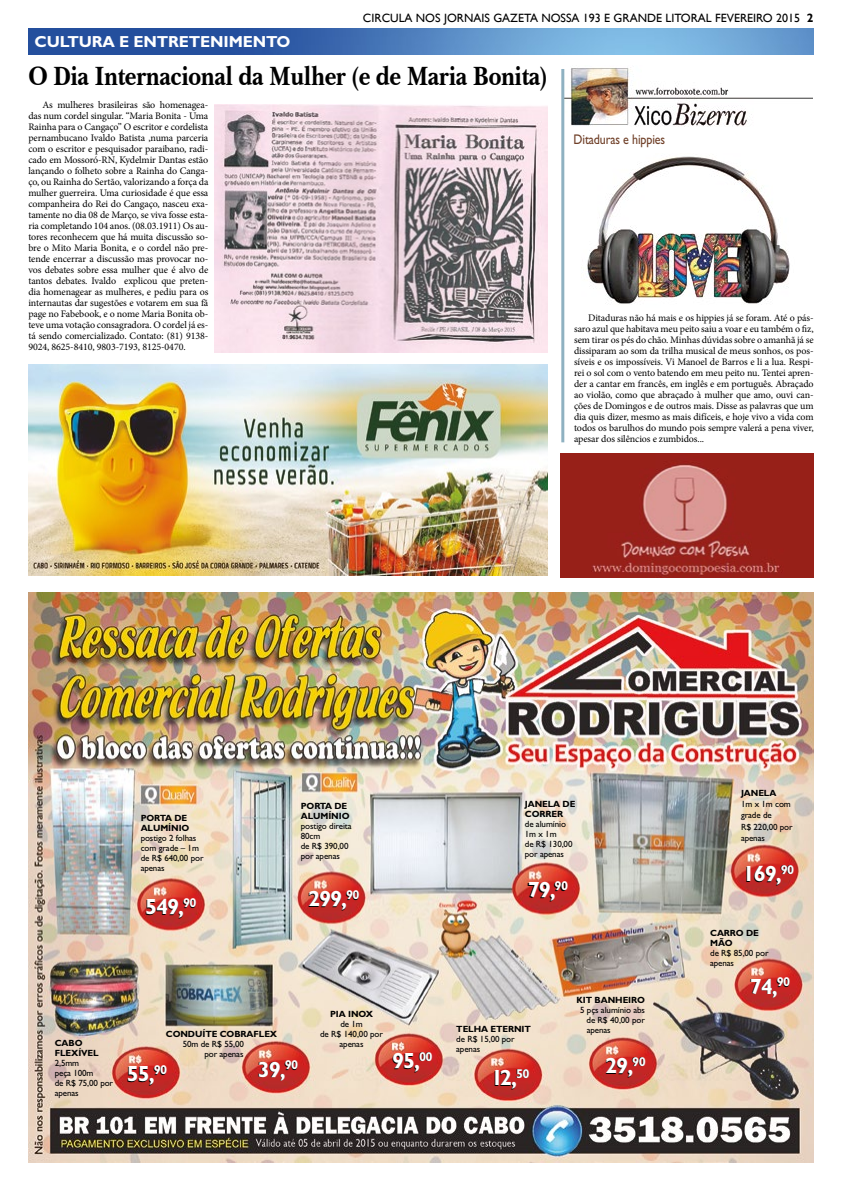
<style>
.page{position:relative;width:842px;height:1191px;background:#fff}
.page>*{position:absolute;margin:0;border:0;box-sizing:border-box;transform-origin:0 0}
.t1{font:700 27px "Baskerville BT";letter-spacing:-.02em;color:#000;scale:.86 1}
.t2{font:700 22px "Gill Sans";letter-spacing:-.05em;color:#fff}
.t3{font:700 16px "Gill Sans";color:#fff}
.t4{font:14px "Gill Sans";letter-spacing:-.01em;color:#6f3f27;scale:.86 1}
.t5{font:12px "Gill Sans";color:#000}
.t6{font:10px/11px "Minion Pro";letter-spacing:-.01em;color:#000;text-align:justify}
.t7{font:9px/10px "Gill Sans";letter-spacing:-.01em;color:#000}
.t8{font:700 9px/10px "Gill Sans";letter-spacing:-.01em;color:#000}
.s1{font-weight:700}
</style>
<div class="page">
<img style="left:564px;top:68px;width:249px;height:59px">
<hr style="left:561px;top:69px;width:3px;height:373px;background:#8fb1c1">
<img style="left:215px;top:104px;width:332px;height:248px">
<img style="left:28px;top:28px;width:786px;height:26px">
<img style="left:28px;top:364px;width:519px;height:211px">
<img style="left:560px;top:454px;width:253px;height:123px">
<img style="left:28px;top:592px;width:786px;height:570px">
<img style="left:587px;top:156px;width:203px;height:148px">
<h3 class="t3" style="left:35px;top:32px;width:111px">CULTURA EENTRETENIMENT</h3>
<h3 class="t3" style="left:276px;top:32px;width:15px">O</h3>
<p class="t5" style="left:363px;top:11px;width:452px">CIRCULA NOS JORNAIS GAZETA NOSSA 193 E GRANDE LITORAL FEVEREIRO 2015 <span class="s1">2</span></p>
<h1 class="t1" style="left:28px;top:57px;width:605px">O Dia Internacional da Mulher (e de Maria Bonita)</h1>
<p class="t6" style="left:28px;top:99px;width:182px;text-indent:14px">As mulheres brasileiras são homenagea&shy;das num cordel singular. “Maria Bonita - Uma Rainha para o Cangaço” O escritor e cordelista pernambucano Ivaldo Batista ,numa parceria com o escritor e pesquisador paraibano, radi&shy;cado em Mossoró-RN, Kydelmir Dantas estão lançando o folheto sobre a Rainha do Canga&shy;ço, ou Rainha do Sertão, valorizando a força da mulher guerreira. Uma curiosidade é que essa companheira do Rei do Cangaço, nasceu exa&shy;tamente no dia 08 de Março, se viva fosse esta&shy;ria completando 104 anos. (08.03.1911) Os au&shy;tores reconhecem que há muita discussão so&shy;bre o Mito Maria Bonita, e o cordel não pre&shy;tende encerrar a discussão mas provocar no&shy;vos debates sobre essa mulher que é alvo de tantos debates. Ivaldo explicou que preten&shy;dia homenagear as mulheres, e pediu para os internautas dar sugestões e votarem em sua fã page no Fabebook, e o nome Maria Bonita ob&shy;teve uma votação consagradora. O cordel já es&shy;tá sendo comercializado. Contato: (81) 9138- 9024, 8625-8410, 9803-7193, 8125-0470.</p>
<h3 class="t4" style="left:574px;top:132px;width:108px">Ditaduras e hippies</h3>
<p class="t6" style="left:574px;top:312px;width:241px;text-indent:14px">Ditaduras não há mais e os hippies já se foram. Até o pás&shy;saro azul que habitava meu peito saiu a voar e eu também o fiz, sem tirar os pés do chão. Minhas dúvidas sobre o amanhã já se dissiparam ao som da trilha musical de meus sonhos, os pos&shy;síveis e os impossíveis. Vi Manoel de Barros e li a lua. Respi&shy;rei o sol com o vento batendo em meu peito nu. Tentei apren&shy;der a cantar em francês, em inglês e em português. Abraçado ao violão, como que abraçado à mulher que amo, ouvi can&shy;ções de Domingos e de outros mais. Disse as palavras que um dia quis dizer, mesmo as mais difíceis, e hoje vivo a vida com todos os barulhos do mundo pois sempre valerá a pena viver, apesar dos silêncios e zumbidos...</p>
<p class="t8" style="left:141px;top:813px;width:21px">PORTA</p>
<p class="t8" style="left:141px;top:813px;width:50px;text-indent:34px">DE<br>ALUMÍNIO</p>
<p class="t7" style="left:141px;top:833px;width:64px">postigo 2 folhas com grade – 1m de R$ 640,00 por apenas</p>
<h2 class="t2" style="left:145px;top:894px;width:53px">549,<sup>90</sup></h2>
<p class="t8" style="left:301px;top:801px;width:21px">PORTA</p>
<p class="t8" style="left:301px;top:801px;width:50px;text-indent:34px">DE<br>ALUMÍNIO</p>
<p class="t7" style="left:301px;top:821px;width:52px">postigo direita<br>80cm<br>de R$ 390,00 por apenas</p>
<h2 class="t2" style="left:308px;top:885px;width:53px">299,<sup>90</sup></h2>
<p class="t8" style="left:525px;top:799px;width:7px">JANELA</p>
<p class="t8" style="left:563px;top:799px;width:7px">DE</p>
<p class="t8" style="left:525px;top:809px;width:22px">CORRER</p>
<p class="t7" style="left:525px;top:819px;width:49px">de alumínio<br>1m x 1m<br>de R$ 130,00 por apenas</p>
<h2 class="t2" style="left:528px;top:876px;width:42px">79,<sup>90</sup></h2>
<p class="t8" style="left:576px;top:995px;width:26px">KIT BANHEIR</p>
<p class="t8" style="left:637px;top:995px;width:9px">O</p>
<p class="t7" style="left:586px;top:1005px;width:60px;text-align:justify;text-indent:-6px">5 pçs alumínio abs de R$ 40,00 por apenas</p>
<p class="t8" style="left:330px;top:1008px;width:6px">PIA</p>
<p class="t8" style="left:348px;top:1008px;width:26px">IN OX</p>
<p class="t7" style="left:320px;top:1018px;width:64px;text-align:center">de 1m<br>de R$ 140,00 por</p>
<p class="t8" style="left:456px;top:1024px;width:8px">TELHA</p>
<p class="t8" style="left:490px;top:1024px;width:42px">ETERNIT</p>
<p class="t7" style="left:456px;top:1034px;width:60px">de R$ 15,00 por apenas</p>
<p class="t8" style="left:166px;top:1028px;width:76px">CONDUÍTE COBRAFLE</p>
<p class="t8" style="left:270px;top:1028px;width:9px">X</p>
<p class="t7" style="left:183px;top:1038px;width:63px;text-align:right">50m de R$ 55,00 por apenas</p>
<p class="t8" style="left:55px;top:1038px;width:8px">CAB</p>
<p class="t8" style="left:75px;top:1038px;width:9px">O</p>
<p class="t7" style="left:340px;top:1038px;width:25px">apenas</p>
<p class="t8" style="left:55px;top:1048px;width:7px">FLE</p>
<p class="t8" style="left:71px;top:1048px;width:17px">XÍVEL</p>
<p class="t7" style="left:55px;top:1058px;width:60px">2,5mm<br>peça 100m<br>de R$ 75,00 por apenas</p>
<h2 class="t2" style="left:392px;top:1047px;width:42px">95,<sup>00</sup></h2>
<h2 class="t2" style="left:127px;top:1060px;width:42px">55,<sup>90</sup></h2>
<h2 class="t2" style="left:258px;top:1056px;width:42px">39,<sup>90</sup></h2>
<h2 class="t2" style="left:605px;top:1052px;width:42px">29,<sup>90</sup></h2>
<h2 class="t2" style="left:491px;top:1064px;width:40px">12,<sup>50</sup></h2>
<p class="t8" style="left:741px;top:788px;width:7px">JANELA</p>
<p class="t7" style="left:741px;top:799px;width:53px;line-height:11px">1m x 1m com grade de<br>R$ 220,00 por apenas</p>
<h2 class="t2" style="left:743px;top:860px;width:53px">169,<sup>90</sup></h2>
<p class="t8" style="left:710px;top:927px;width:15px">CARR</p>
<p class="t8" style="left:736px;top:927px;width:18px">O DE</p>
<p class="t8" style="left:710px;top:937px;width:24px">MÃO</p>
<p class="t7" style="left:710px;top:947px;width:60px">de R$ 85,00 por apenas</p>
<h2 class="t2" style="left:750px;top:973px;width:42px">74,<sup>90</sup></h2>
</div>
